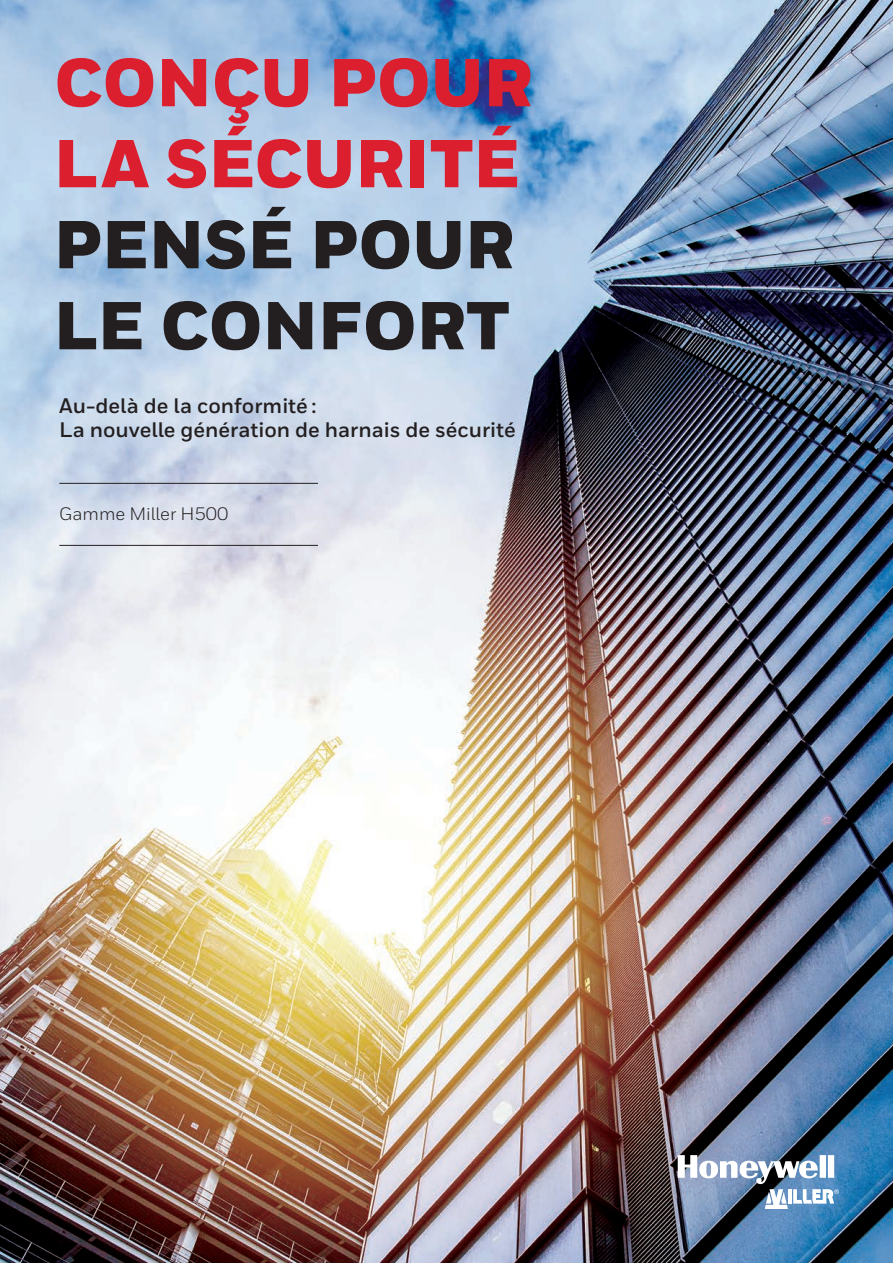
<style>
.page{position:relative;width:893px;height:1263px;background:#fff}
.page>*{position:absolute;margin:0;border:0;box-sizing:border-box;transform-origin:0 0}
._01_Cover__Heading_A{font:900 67.5px/81px "Honeywell Sans";color:#dc1f2e}
._01_Cover__Heading_A-2{font:900 67.5px/81px "Honeywell Sans";color:#231f20}
._02_Cover__Subtitle{font:700 21px/24px "Honeywell Sans";color:#231f20}
._03_Cover__Product_N{font:18px "Honeywell Sans";color:#231f20}
</style>
<div class="page">
<img style="left:0;top:0;width:893px;height:1263px">
<svg style="left:678px;top:1155px;width:161px;height:54px"></svg>
<hr style="left:59px;top:483px;width:259px;height:1px;background:#231f20">
<hr style="left:59px;top:545px;width:259px;height:1px;background:#231f20">
<p class="_01_Cover__Heading_A" style="left:54px;top:45px;width:481px">CONÇU POUR<br>LA SÉCURITÉ</p>
<p class="_01_Cover__Heading_A-2" style="left:54px;top:207px;width:462px">PENSÉ POUR<br>LE CONFORT</p>
<p class="_02_Cover__Subtitle" style="left:59px;top:394px;width:458px">Au-delà de la conformité :<br>La nouvelle génération de harnais de sécurité</p>
<p class="_03_Cover__Product_N" style="left:59px;top:503px;width:171px">Gamme Miller H500</p>
</div>
